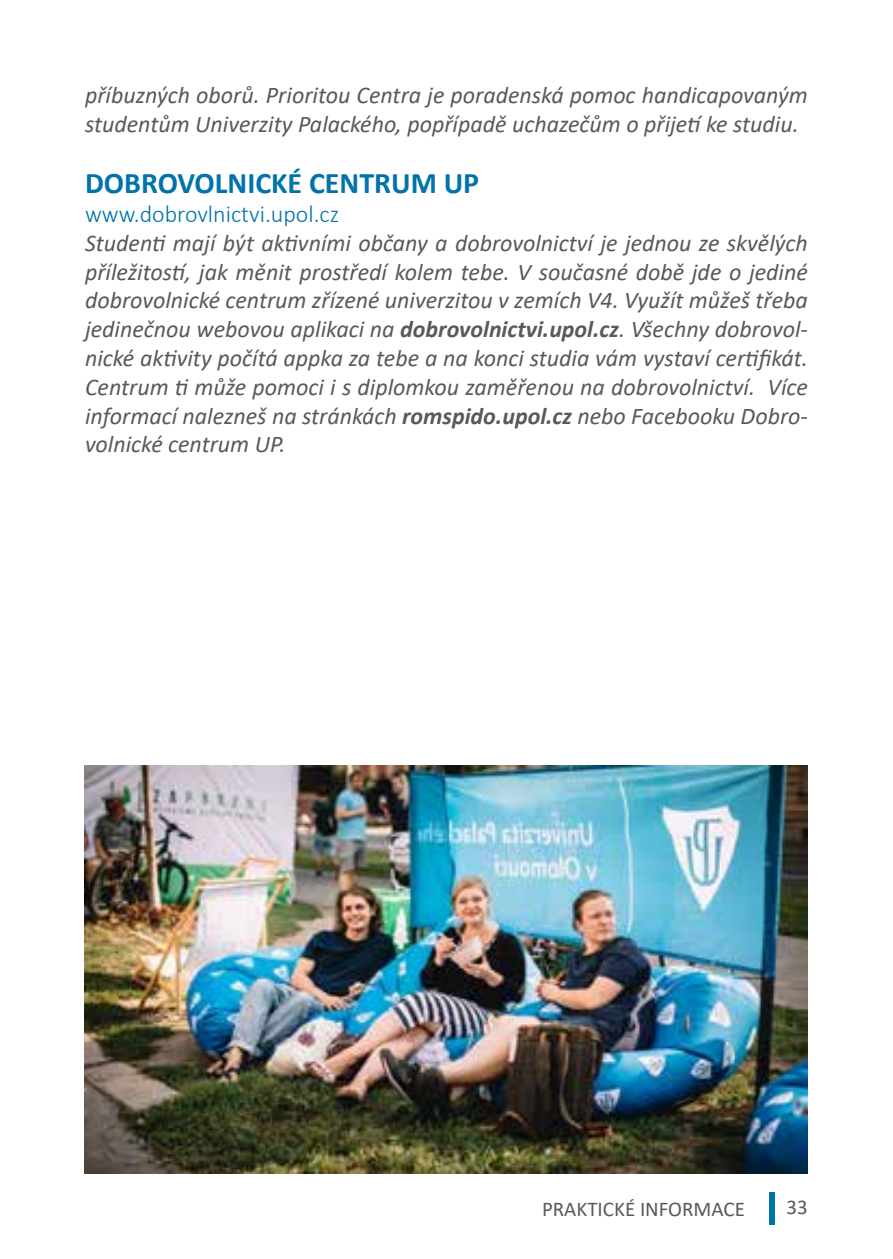
<style>
.page{position:relative;width:893px;height:1259px;background:#fff}
.page>*{position:absolute;margin:0;border:0;box-sizing:border-box;transform-origin:0 0}
.t1{font:700 30px "Calibri";color:#0073ab}
.t2{font:italic 24px/28.8px "Calibri";color:#58595b}
.t3{font:300 24px "Calibri";color:#0073ab}
.t4{font:21px "Calibri";color:#58595b}
.s1{font-weight:700}
</style>
<div class="page">
<div style="left:769px;top:1191px;width:6px;height:33px;background:#0073ab"></div>
<img style="left:85px;top:765px;width:723px;height:408px">
<p class="t2" style="left:85px;top:80px;width:724px">příbuzných oborů. Prioritou Centra je poradenská pomoc handicapovaným studentům Univerzity Palackého, popřípadě uchazečům o přijetí ke studiu.</p>
<p class="t1" style="left:85px;top:162px;width:396px">DOBROVOLNICKÉ CENTRUM UP</p>
<p class="t3" style="left:85px;top:199px;width:256px">www.dobrovlnictvi.upol.cz</p>
<p class="t2" style="left:85px;top:227px;width:724px;text-align:justify">Studenti mají být aktivními občany a dobrovolnictví je jednou ze skvělých příležitostí, jak měnit prostředí kolem tebe. V současné době jde o jediné dobrovolnické centrum zřízené univerzitou v zemích V4. Využít můžeš třeba jedinečnou webovou aplikaci na <span class="s1">dobrovolnictvi.upol.cz</span>. Všechny dobrovol&shy;nické aktivity počítá appka za tebe a na konci studia vám vystaví certifikát.<br>Centrum ti může pomoci i s diplomkou zaměřenou na dobrovolnictví. Více informací nalezneš na stránkách <span class="s1">romspido.upol.cz</span> nebo Facebooku Dobro&shy;volnické centrum UP.</p>
<p class="t4" style="left:542px;top:1194px;width:204px">PRAKTICKÉ INFORMACE</p>
<p class="t4" style="left:786px;top:1192px;width:23px">33</p>
</div>
